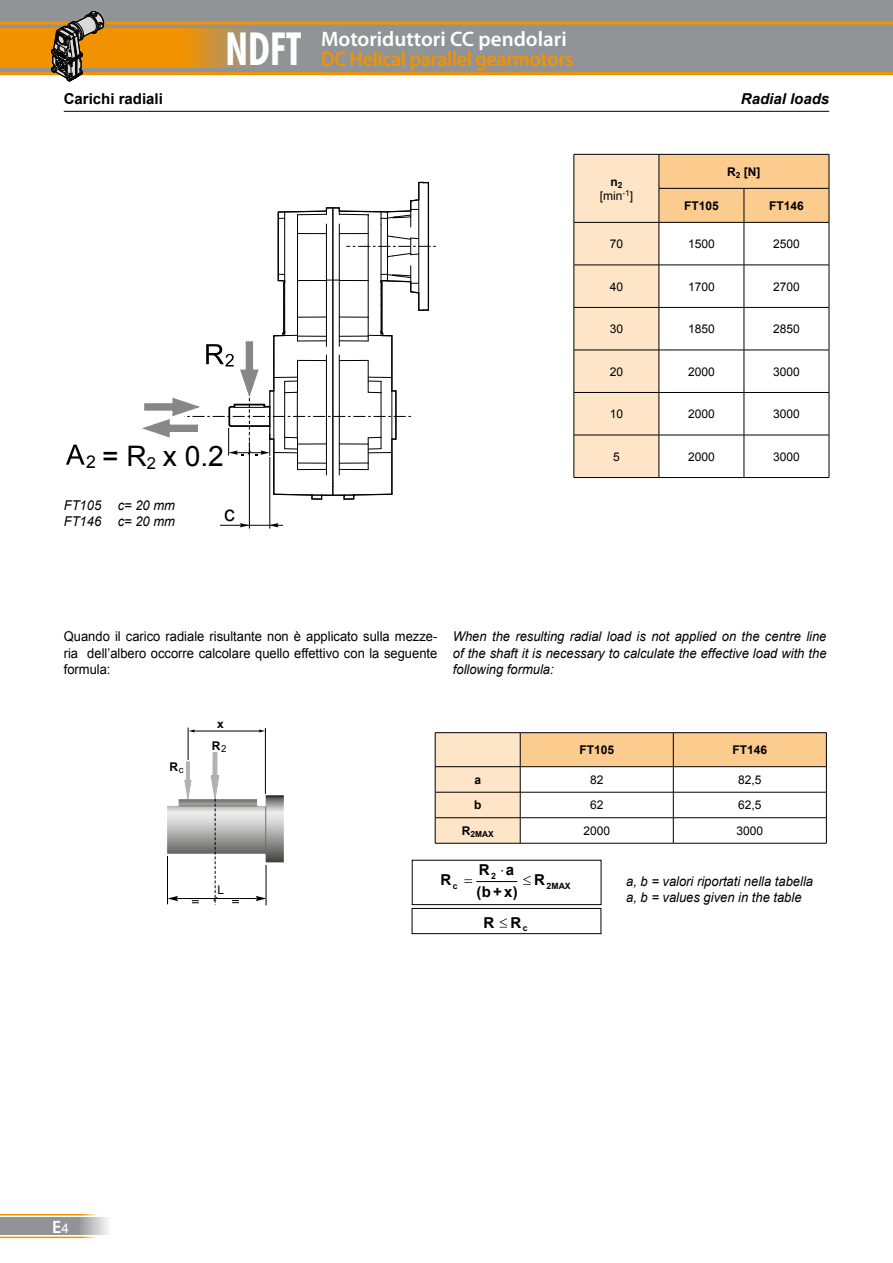
<style>
.page{position:relative;width:893px;height:1263px;background:#fff}
.page>*{position:absolute;margin:0;border:0;box-sizing:border-box;transform-origin:0 0}
.t1{font:28.2px "Arial";color:#000}
.t2{font:21.15px "Arial";color:#000}
.t3{font:600 21px/19.5px "Myriad Pro";letter-spacing:-.015em;color:#f39200;scale:.95 1}
.t4{font:600 18px "Myriad Pro";color:#fff}
.t5{font:16.65px "Arial";color:#000}
.t6{font:700 15px/22.4px "Arial";color:#000}
.t7{font:italic 700 15px "Arial";color:#000}
.t8{font:italic 13.5px/16.2px "Arial";color:#000;scale:.96 1}
.t9{font:13.5px/16.2px "Arial";color:#000;text-align:justify;scale:.96 1}
.t10{font:12px/14.4px "Arial";color:#000;text-align:center}
.t11{font:700 12px "Arial";color:#000}
.t12{font:700 12px "Arial";color:#000}
.t13{font:12px "Arial";color:#000}
.t14{font:700 8.7px "Arial";color:#000}
.t15{font:700 8.4px "Arial";color:#000}
.s1{color:#fff}
.s2{font-family:"Futura BT";font-weight:700;font-stretch:condensed;font-size:45.3px;color:#fff}
.s3{font-size:17.55px}
.s4{font-weight:700}
.s5{font-family:"Arial";font-weight:400;font-size:13.5px}
</style>
<div class="page">
<hr style="left:0;top:1236px;width:102px;height:2px;background:#f39200">
<hr style="left:0;top:1214px;width:102px;height:1px;background:#f39200">
<svg style="left:0;top:1217px;width:108px;height:18px;background:#9ea1a3"></svg>
<div style="left:0;top:0;width:893px;height:74px;background:#919496"></div>
<hr style="left:0;top:72px;width:893px;height:3px;background:#f39200">
<hr style="left:0;top:22px;width:893px;height:3px;background:#f39200">
<svg style="left:0;top:28px;width:252px;height:40px;background:#e39217"></svg>
<svg style="left:51px;top:11px;width:53px;height:71px"></svg>
<hr style="left:64px;top:111px;width:765px;height:1px;background:#000">
<svg style="left:575px;top:155px;width:254px;height:322px"></svg>
<hr style="left:574px;top:154px;width:85px;height:1px;background:#000">
<hr style="left:574px;top:155px;width:1px;height:33px;background:#000">
<hr style="left:574px;top:188px;width:1px;height:34px;background:#000">
<hr style="left:659px;top:154px;width:85px;height:1px;background:#000">
<hr style="left:659px;top:155px;width:1px;height:33px;background:#000">
<hr style="left:744px;top:154px;width:85px;height:1px;background:#000">
<hr style="left:829px;top:155px;width:1px;height:33px;background:#000">
<hr style="left:659px;top:188px;width:85px;height:1px;background:#000">
<hr style="left:659px;top:189px;width:1px;height:33px;background:#000">
<hr style="left:744px;top:188px;width:85px;height:1px;background:#000">
<hr style="left:744px;top:189px;width:1px;height:33px;background:#000">
<hr style="left:829px;top:189px;width:1px;height:33px;background:#000">
<hr style="left:574px;top:222px;width:85px;height:1px;background:#000">
<hr style="left:574px;top:223px;width:1px;height:42px;background:#000">
<hr style="left:659px;top:222px;width:85px;height:1px;background:#000">
<hr style="left:659px;top:223px;width:1px;height:42px;background:#000">
<hr style="left:744px;top:222px;width:85px;height:1px;background:#000">
<hr style="left:744px;top:223px;width:1px;height:42px;background:#000">
<hr style="left:829px;top:223px;width:1px;height:42px;background:#000">
<hr style="left:574px;top:265px;width:85px;height:1px;background:#000">
<hr style="left:574px;top:265px;width:1px;height:42px;background:#000">
<hr style="left:659px;top:265px;width:85px;height:1px;background:#000">
<hr style="left:659px;top:265px;width:1px;height:42px;background:#000">
<hr style="left:744px;top:265px;width:85px;height:1px;background:#000">
<hr style="left:744px;top:265px;width:1px;height:42px;background:#000">
<hr style="left:829px;top:265px;width:1px;height:42px;background:#000">
<hr style="left:574px;top:307px;width:85px;height:1px;background:#000">
<hr style="left:574px;top:308px;width:1px;height:42px;background:#000">
<hr style="left:659px;top:307px;width:85px;height:1px;background:#000">
<hr style="left:659px;top:308px;width:1px;height:42px;background:#000">
<hr style="left:744px;top:307px;width:85px;height:1px;background:#000">
<hr style="left:744px;top:308px;width:1px;height:42px;background:#000">
<hr style="left:829px;top:308px;width:1px;height:42px;background:#000">
<hr style="left:574px;top:350px;width:85px;height:1px;background:#000">
<hr style="left:574px;top:350px;width:1px;height:42px;background:#000">
<hr style="left:659px;top:350px;width:85px;height:1px;background:#000">
<hr style="left:659px;top:350px;width:1px;height:42px;background:#000">
<hr style="left:744px;top:350px;width:85px;height:1px;background:#000">
<hr style="left:744px;top:350px;width:1px;height:42px;background:#000">
<hr style="left:829px;top:350px;width:1px;height:42px;background:#000">
<hr style="left:574px;top:392px;width:85px;height:1px;background:#000">
<hr style="left:574px;top:393px;width:1px;height:42px;background:#000">
<hr style="left:659px;top:392px;width:85px;height:1px;background:#000">
<hr style="left:659px;top:393px;width:1px;height:42px;background:#000">
<hr style="left:744px;top:392px;width:85px;height:1px;background:#000">
<hr style="left:744px;top:393px;width:1px;height:42px;background:#000">
<hr style="left:829px;top:393px;width:1px;height:42px;background:#000">
<hr style="left:574px;top:435px;width:85px;height:1px;background:#000">
<hr style="left:574px;top:435px;width:1px;height:42px;background:#000">
<hr style="left:659px;top:435px;width:85px;height:1px;background:#000">
<hr style="left:659px;top:435px;width:1px;height:42px;background:#000">
<hr style="left:744px;top:435px;width:85px;height:1px;background:#000">
<hr style="left:744px;top:435px;width:1px;height:42px;background:#000">
<hr style="left:829px;top:435px;width:1px;height:42px;background:#000">
<hr style="left:574px;top:477px;width:85px;height:1px;background:#000">
<hr style="left:659px;top:477px;width:85px;height:1px;background:#000">
<hr style="left:744px;top:477px;width:85px;height:1px;background:#000">
<hr style="left:435px;top:732px;width:85px;height:1px;background:#000">
<hr style="left:520px;top:732px;width:153px;height:1px;background:#000">
<hr style="left:673px;top:732px;width:154px;height:1px;background:#000">
<svg style="left:435px;top:733px;width:392px;height:110px"></svg>
<hr style="left:435px;top:843px;width:85px;height:1px;background:#000">
<hr style="left:520px;top:843px;width:153px;height:1px;background:#000">
<hr style="left:673px;top:843px;width:154px;height:1px;background:#000">
<svg style="left:167px;top:752px;width:117px;height:153px"></svg>
<hr style="left:265px;top:728px;width:1px;height:66px;background:#000">
<hr style="left:188px;top:728px;width:1px;height:32px;background:#000">
<hr style="left:194px;top:731px;width:66px;height:1px;background:#000">
<svg style="left:259px;top:729px;width:6px;height:3px"></svg>
<svg style="left:189px;top:729px;width:6px;height:3px"></svg>
<hr style="left:477px;top:881px;width:40px;height:1px;background:#000">
<svg style="left:464px;top:879px;width:8px;height:4px"></svg>
<svg style="left:523px;top:876px;width:8px;height:9px"></svg>
<div style="left:412px;top:860px;width:189px;height:45px;border:1px solid #000"></div>
<svg style="left:500px;top:918px;width:7px;height:9px"></svg>
<div style="left:412px;top:908px;width:189px;height:26px;border:1px solid #000"></div>
<svg style="left:66px;top:445px;width:19px;height:20px"></svg>
<hr style="left:270px;top:457px;width:1px;height:72px;background:#000">
<svg style="left:220px;top:523px;width:63px;height:4px"></svg>
<hr style="left:249px;top:442px;width:1px;height:87px;background:#000">
<svg style="left:142px;top:245px;width:294px;height:255px"></svg>
<svg style="left:269px;top:181px;width:161px;height:319px"></svg>
<p class="t6" style="left:64px;top:88px;width:101px">Carichi radiali</p>
<h3 class="t3" style="left:226px;top:29px;width:368px;text-indent:95px"><span class="s1">Motoriduttori CC pendolari<br></span><span class="s2">NDFT</span> DC Helical parallel gearmotors</h3>
<h1 class="t1" style="left:86px;top:438px;width:139px"><span class="s3">2</span> = R x 0.2</h1>
<p class="t5" style="left:147px;top:452px;width:11px">2</p>
<p class="t8" style="left:64px;top:497px;width:117px">FT105 c= 20 mm<br>FT146 c= 20 mm</p>
<h2 class="t2" style="left:224px;top:500px;width:12px">c</h2>
<p class="t10" style="left:600px;top:174px;width:35px"><span class="s4">n</span><sub>2 </sub>[min<sup>-1</sup>]</p>
<p class="t7" style="left:741px;top:89px;width:90px">Radial loads</p>
<p class="t11" style="left:727px;top:163px;width:35px">R<sub>2</sub> [N]</p>
<p class="t11" style="left:684px;top:198px;width:36px">FT105</p>
<p class="t11" style="left:769px;top:198px;width:36px">FT146</p>
<p class="t10" style="left:610px;top:237px;width:15px">70</p>
<p class="t10" style="left:688px;top:237px;width:28px">1500</p>
<p class="t10" style="left:773px;top:237px;width:28px">2500</p>
<p class="t10" style="left:610px;top:279px;width:15px">40</p>
<p class="t10" style="left:688px;top:279px;width:28px">1700</p>
<p class="t10" style="left:773px;top:279px;width:28px">2700</p>
<p class="t10" style="left:610px;top:322px;width:15px">30</p>
<p class="t10" style="left:688px;top:322px;width:28px">1850</p>
<p class="t10" style="left:773px;top:322px;width:28px">2850</p>
<p class="t10" style="left:610px;top:364px;width:15px">20</p>
<p class="t10" style="left:688px;top:364px;width:28px">2000</p>
<p class="t10" style="left:773px;top:364px;width:28px">3000</p>
<p class="t10" style="left:610px;top:407px;width:15px">10</p>
<p class="t10" style="left:688px;top:407px;width:28px">2000</p>
<p class="t10" style="left:773px;top:407px;width:28px">3000</p>
<p class="t10" style="left:613px;top:449px;width:8px">5</p>
<p class="t10" style="left:688px;top:449px;width:28px">2000</p>
<p class="t10" style="left:773px;top:449px;width:28px">3000</p>
<p class="t9" style="left:64px;top:629px;width:391px">Quando il carico radiale risultante non è applicato sulla mezze&shy;ria dell’albero occorre calcolare quello effettivo con la seguente formula:</p>
<p class="t8" style="left:453px;top:629px;width:391px;text-align:justify">When the resulting radial load is not applied on the centre line of the shaft it is necessary to calculate the effective load with the following formula:</p>
<p class="t12" style="left:170px;top:760px;width:16px">R<sub>c</sub></p>
<p class="t12" style="left:217px;top:717px;width:8px">x</p>
<p class="t12" style="left:212px;top:739px;width:16px">R<sub>2</sub></p>
<p class="t13" style="left:217px;top:882px;width:8px">L</p>
<h3 class="t4" style="left:52px;top:1215px;width:18px">E<span class="s5">4</span></h3>
<p class="t11" style="left:579px;top:742px;width:36px">FT105</p>
<p class="t11" style="left:732px;top:742px;width:36px">FT146</p>
<p class="t11" style="left:474px;top:772px;width:8px">a</p>
<p class="t10" style="left:590px;top:772px;width:15px">82</p>
<p class="t10" style="left:738px;top:772px;width:25px">82,5</p>
<p class="t11" style="left:474px;top:797px;width:9px">b</p>
<p class="t10" style="left:590px;top:798px;width:15px">62</p>
<p class="t10" style="left:738px;top:798px;width:25px">62,5</p>
<p class="t15" style="left:462px;top:829px;width:33px"><sup>R</sup>2MAX</p>
<p class="t10" style="left:583px;top:823px;width:28px">2000</p>
<p class="t10" style="left:736px;top:823px;width:28px">3000</p>
<p class="t6" style="left:441px;top:869px;width:12px">R</p>
<p class="t6" style="left:477px;top:859px;width:43px">R a (b+x)</p>
<p class="t14" style="left:491px;top:870px;width:6px">2</p>
<p class="t14" style="left:453px;top:880px;width:6px">c</p>
<p class="t6" style="left:534px;top:869px;width:12px">R</p>
<p class="t14" style="left:546px;top:880px;width:26px">2MAX</p>
<p class="t6" style="left:483px;top:911px;width:46px">R R<sub>c</sub></p>
<p class="t8" style="left:626px;top:873px;width:196px">a, b = valori riportati nella tabella a, b = values given in the table</p>
</div>
